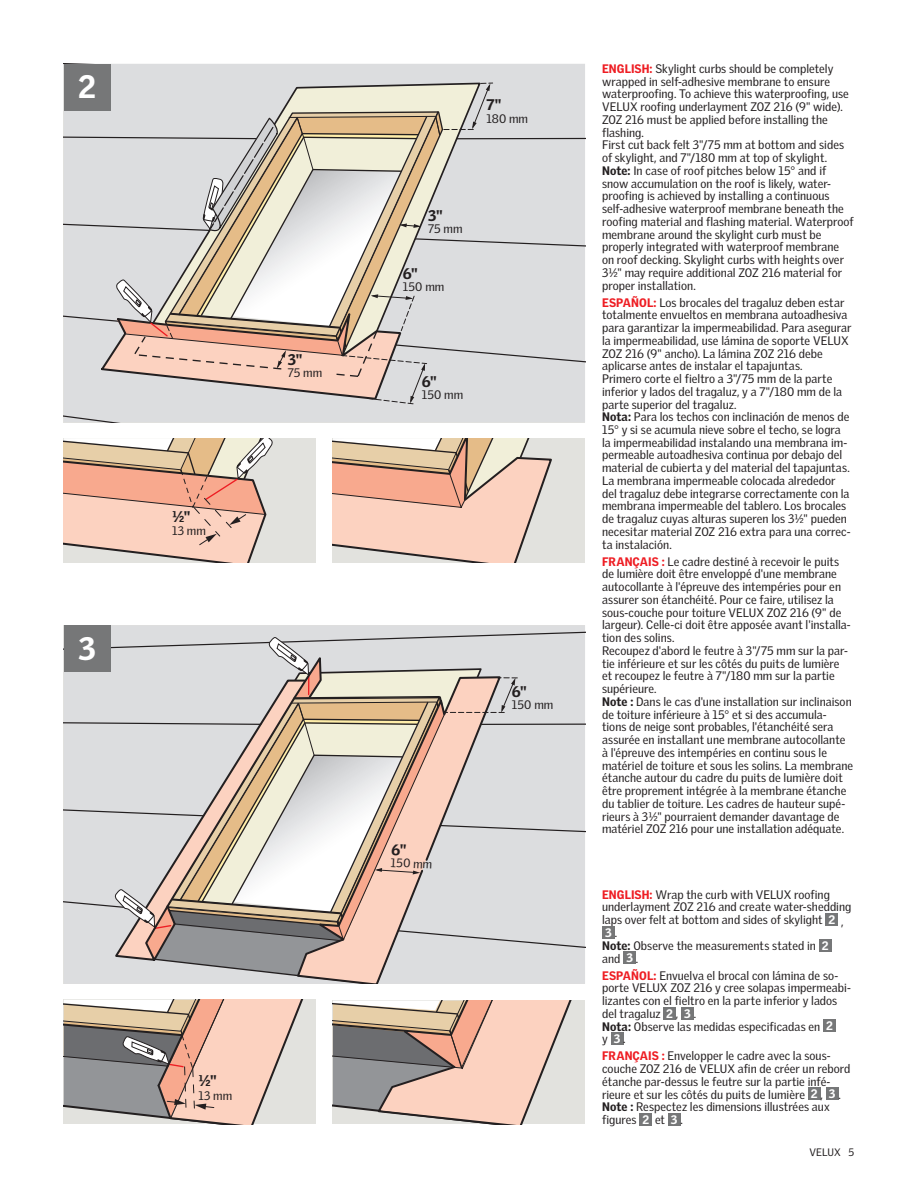
<style>
.page{position:relative;width:918px;height:1188px;background:#fff}
.page>*{position:absolute;margin:0;border:0;box-sizing:border-box;transform-origin:0 0}
.t1{font:900 31.5px "Velux Gothic";color:#fff}
.t2{font:900 15px "Velux Gothic";color:#231f20}
.t3{font:12px/12.8px "Velux Gothic";letter-spacing:.005em;color:#231f20}
.t4{font:10.5px "Velux Gothic";letter-spacing:.005em;color:#231f20}
.s1{font-weight:900;color:#ee1d23}
.s2{font-weight:900}
.s3{font-weight:900;color:#fff}
</style>
<div class="page">
<div style="left:64px;top:64px;width:521px;height:358px;background:#dcdddf"></div>
<svg style="left:99px;top:83px;width:394px;height:322px;background:#d9d0c7"></svg>
<div style="left:64px;top:64px;width:46px;height:47px;background:#767778"></div>
<div style="left:64px;top:625px;width:521px;height:359px;background:#dcdddf"></div>
<div style="left:825px;top:913px;width:13px;height:13px;background:#767778"></div>
<div style="left:602px;top:926px;width:13px;height:13px;background:#767778"></div>
<div style="left:819px;top:939px;width:13px;height:12px;background:#767778"></div>
<div style="left:623px;top:951px;width:13px;height:13px;background:#767778"></div>
<div style="left:663px;top:1007px;width:13px;height:12px;background:#767778"></div>
<div style="left:681px;top:1007px;width:13px;height:12px;background:#767778"></div>
<div style="left:823px;top:1019px;width:13px;height:13px;background:#767778"></div>
<div style="left:611px;top:1032px;width:12px;height:13px;background:#767778"></div>
<div style="left:808px;top:1087px;width:13px;height:13px;background:#767778"></div>
<div style="left:826px;top:1087px;width:12px;height:13px;background:#767778"></div>
<div style="left:639px;top:1113px;width:13px;height:13px;background:#767778"></div>
<div style="left:668px;top:1113px;width:13px;height:13px;background:#767778"></div>
<svg style="left:333px;top:1001px;width:252px;height:123px;background:#ceb7ab"></svg>
<svg style="left:64px;top:438px;width:252px;height:125px;background:#e4c5b3"></svg>
<div style="left:64px;top:625px;width:46px;height:47px;background:#767778"></div>
<svg style="left:333px;top:438px;width:252px;height:125px;background:#e4c6b5"></svg>
<svg style="left:64px;top:1000px;width:252px;height:124px;background:#c9b4a9"></svg>
<svg style="left:115px;top:637px;width:402px;height:347px;background:#d4cbc4"></svg>
<h1 class="t1" style="left:78px;top:67px;width:19px">2</h1>
<p class="t3" style="left:602px;top:62px;width:253px"><span class="s1">ENGLISH:</span> Skylight curbs should be completely wrapped in self-adhesive membrane to ensure waterproofing. To achieve this waterproofing, use VELUX roofing underlayment ZOZ 216 (9" wide).<br>ZOZ 216 must be applied before installing the flashing.<br>First cut back felt 3"/75 mm at bottom and sides of skylight, and 7"/180 mm at top of skylight.<br><span class="s2">NOTE:</span> In case of roof pitches below 15° and if snow accumulation on the roof is likely, water&shy;proofing is achieved by installing a continuous self-adhesive waterproof membrane beneath the roofing material and flashing material. Waterproof membrane around the skylight curb must be properly integrated with waterproof membrane on roof decking. Skylight curbs with heights over 3½" may require additional ZOZ 216 material for proper installation.</p>
<p class="t3" style="left:602px;top:296px;width:251px"><span class="s1">ESPAÑOL:</span> Los brocales del tragaluz deben estar totalmente envueltos en membrana autoadhesiva para garantizar la impermeabilidad. Para asegurar la impermeabilidad, use lámina de soporte VELUX ZOZ 216 (9" ancho). La lámina ZOZ 216 debe aplicarse antes de instalar el tapajuntas.<br>Primero corte el fieltro a 3"/75 mm de la parte inferior y lados del tragaluz, y a 7"/180 mm de la parte superior del tragaluz.<br><span class="s2">NOTA:</span> Para los techos con inclinación de menos de 15° y si se acumula nieve sobre el techo, se logra la impermeabilidad instalando una membrana im&shy;permeable autoadhesiva continua por debajo del material de cubierta y del material del tapajuntas.<br>La membrana impermeable colocada alrededor del tragaluz debe integrarse correctamente con la membrana impermeable del tablero. Los brocales de tragaluz cuyas alturas superen los 3½" pueden necesitar material ZOZ 216 extra para una correc&shy;ta instalación.</p>
<p class="t3" style="left:602px;top:555px;width:253px"><span class="s1">FRANÇAIS :</span> Le cadre destiné à recevoir le puits de lumière doit être enveloppé d'une membrane autocollante à l'épreuve des intempéries pour en assurer son étanchéité. Pour ce faire, utilisez la sous-couche pour toiture VELUX ZOZ 216 (9" de largeur). Celle-ci doit être apposée avant l'installa&shy;tion des solins.<br>Recoupez d'abord le feutre à 3"/75 mm sur la par&shy;tie inférieure et sur les côtés du puits de lumière<br>et recoupez le feutre à 7"/180 mm sur la partie supérieure.<br><span class="s2">NOTE :</span> Dans le cas d'une installation sur inclinaison de toiture inférieure à 15° et si des accumula&shy;tions de neige sont probables, l'étanchéité sera assurée en installant une membrane autocollante à l'épreuve des intempéries en continu sous le matériel de toiture et sous les solins. La membrane étanche autour du cadre du puits de lumière doit être proprement intégrée à la membrane étanche du tablier de toiture. Les cadres de hauteur supé&shy;rieurs à 3½" pourraient demander davantage de matériel ZOZ 216 pour une installation adéquate.</p>
<p class="t2" style="left:486px;top:95px;width:16px">7"</p>
<p class="t3" style="left:486px;top:112px;width:43px">180 mm</p>
<p class="t2" style="left:428px;top:206px;width:16px">3"</p>
<p class="t3" style="left:428px;top:222px;width:36px">75 mm</p>
<p class="t2" style="left:403px;top:264px;width:16px">6"</p>
<p class="t3" style="left:403px;top:280px;width:43px">150 mm</p>
<p class="t2" style="left:288px;top:350px;width:16px">3"</p>
<p class="t3" style="left:288px;top:366px;width:36px">75 mm</p>
<p class="t2" style="left:422px;top:372px;width:16px">6"</p>
<p class="t3" style="left:422px;top:388px;width:43px">150 mm</p>
<p class="t2" style="left:172px;top:507px;width:20px">½"</p>
<p class="t3" style="left:172px;top:524px;width:35px">13 mm</p>
<h1 class="t1" style="left:78px;top:629px;width:19px">3</h1>
<p class="t2" style="left:512px;top:682px;width:16px">6"</p>
<p class="t3" style="left:512px;top:698px;width:43px">150 mm</p>
<p class="t2" style="left:198px;top:1071px;width:20px">½"</p>
<p class="t3" style="left:198px;top:1089px;width:35px">13 mm</p>
<p class="t3" style="left:391px;top:856px;width:43px;rotate:3deg">150 mm</p>
<p class="t3" style="left:602px;top:888px;width:251px"><span class="s1">ENGLISH:</span> Wrap the curb with VELUX roofing underlayment ZOZ 216 and create water-shedding laps over felt at bottom and sides of skylight <span class="s3">2</span> ,<br><span class="s3">3</span>.<br><span class="s2">NOTE:</span> Observe the measurements stated in <span class="s3">2<br></span>and <span class="s3">3</span> .</p>
<p class="t3" style="left:602px;top:969px;width:250px"><span class="s1">ESPAÑOL:</span> Envuelva el brocal con lámina de so&shy;porte VELUX ZOZ 216 y cree solapas impermeabi&shy;lizantes con el fieltro en la parte inferior y lados del tragaluz <span class="s3">2</span> , <span class="s3">3</span> .<br><span class="s2">NOTA:</span> Observe las medidas especificadas en <span class="s3">2 </span>y<span class="s3">3</span>.</p>
<p class="t3" style="left:602px;top:1050px;width:250px"><span class="s1">FRANÇAIS :</span> Envelopper le cadre avec la sous&shy;couche ZOZ 216 de VELUX afin de créer un rebord étanche par-dessus le feutre sur la partie infé&shy;rieure et sur les côtés du puits de lumière <span class="s3">2</span> , <span class="s3">3</span> .<br><span class="s2">NOTE :</span> Respectez les dimensions illustrées aux figures <span class="s3">2</span> et <span class="s3">3</span> .</p>
<p class="t4" style="left:810px;top:1146px;width:46px">VELUX 5</p>
</div>
